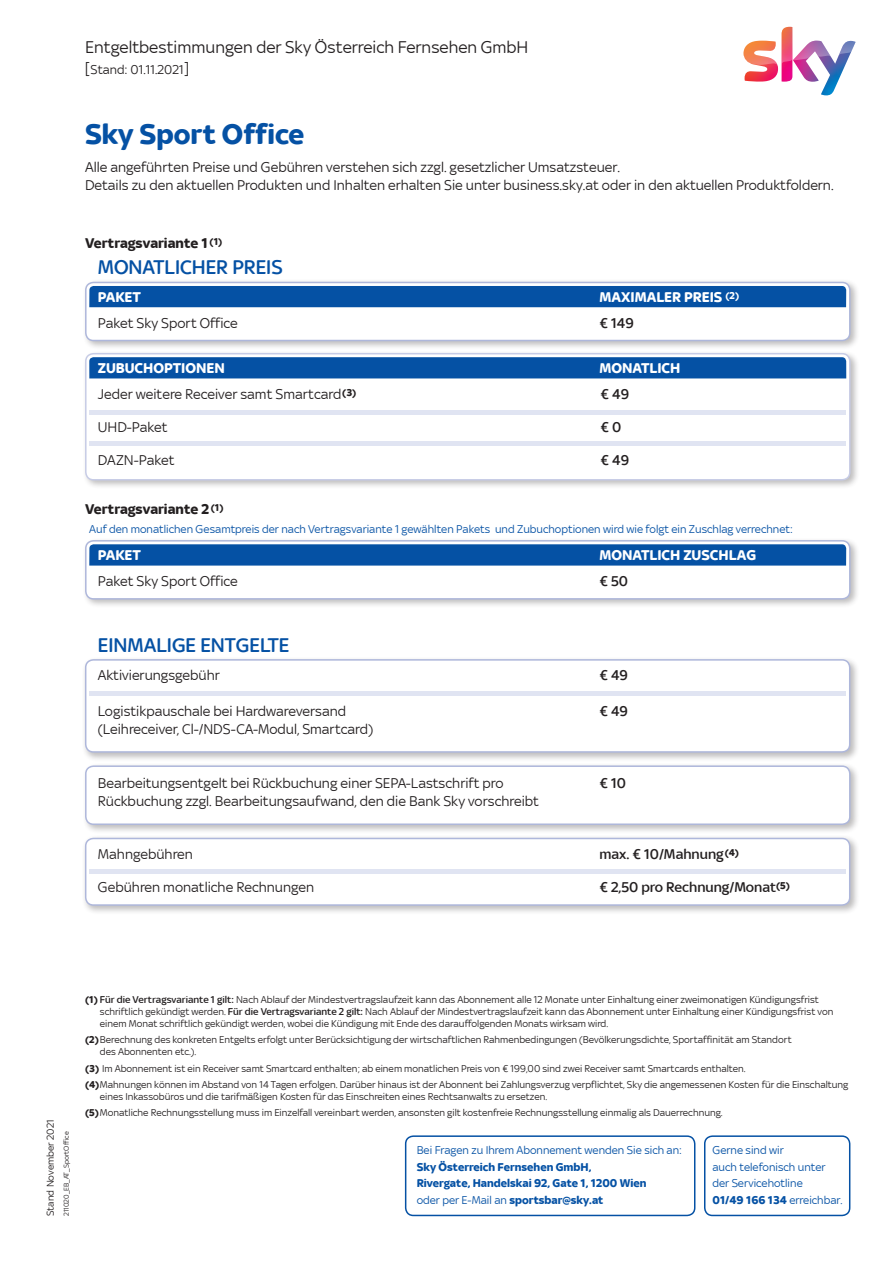
<style>
.page{position:relative;width:893px;height:1263px;background:#fff}
.page>*{position:absolute;margin:0;border:0;box-sizing:border-box;transform-origin:0 0}
.t1{font:700 30px "Sky Text";color:#0551a4}
.t2{font:500 21px "Sky Text";color:#0551a4}
.t3{font:18px "Sky Text";color:#231f20}
.NEU{font:15px "Sky Text";color:#231f20}
.NEU-2{font:500 15px "Sky Text";color:#231f20}
.t4{font:700 15px "Sky Text";color:#fff}
.t5{font:700 15px "Sky Text";color:#231f20}
.t6{font:13.5px "Sky Text";color:#231f20}
.NEU-3{font:12px "Sky Text";color:#0551a4}
.NEU-4{font:700 12px "Sky Text";color:#0551a4}
.Abstand{font:10.5px/12px "Sky Text";color:#231f20}
.Rechtstexte{font:10.5px/12px "Sky Text";color:#231f20}
.t7{font:7.5px "Sky Text";color:#231f20}
.s1{font-size:15px}
.s2{font-weight:700}
.s3{font-weight:500}
.s4{font-weight:400}
</style>
<div class="page">
<img style="left:743px;top:27px;width:113px;height:68px">
<div style="left:82px;top:279px;width:777px;height:71px;background:#231f20;opacity:.3"></div>
<div style="left:86px;top:282px;width:764px;height:58px;background:#fff;border-radius:8px"></div>
<div style="left:85px;top:282px;width:765px;height:59px;border:2px solid #aeb7db;border-radius:8px"></div>
<div style="left:82px;top:537px;width:777px;height:72px;background:#231f20;opacity:.3"></div>
<div style="left:86px;top:541px;width:764px;height:58px;background:#fff;border-radius:8px"></div>
<div style="left:85px;top:540px;width:765px;height:60px;border:2px solid #aeb7db;border-radius:8px"></div>
<div style="left:89px;top:286px;width:757px;height:21px;background:#0551a4"></div>
<svg style="left:89px;top:544px;width:757px;height:22px;background:#0d56a7"></svg>
<div style="left:82px;top:350px;width:777px;height:140px;background:#231f20;opacity:.3"></div>
<div style="left:86px;top:354px;width:764px;height:126px;background:#fff;border-radius:8px"></div>
<div style="left:85px;top:353px;width:765px;height:127px;border:2px solid #c7cce6;border-radius:8px"></div>
<div style="left:89px;top:357px;width:757px;height:21px;background:#0551a4"></div>
<div style="left:82px;top:656px;width:777px;height:106px;background:#231f20;opacity:.3"></div>
<div style="left:86px;top:660px;width:764px;height:92px;background:#fff;border-radius:8px"></div>
<div style="left:85px;top:659px;width:765px;height:94px;border:2px solid #aeb7db;border-radius:8px"></div>
<div style="left:82px;top:762px;width:777px;height:72px;background:#231f20;opacity:.3"></div>
<div style="left:86px;top:766px;width:764px;height:58px;background:#fff;border-radius:8px"></div>
<div style="left:85px;top:765px;width:765px;height:60px;border:2px solid #aeb7db;border-radius:8px"></div>
<div style="left:82px;top:834px;width:777px;height:81px;background:#231f20;opacity:.3"></div>
<div style="left:86px;top:838px;width:764px;height:67px;background:#fff;border-radius:8px"></div>
<div style="left:85px;top:838px;width:765px;height:68px;border:2px solid #aeb7db;border-radius:8px"></div>
<div style="left:405px;top:1135px;width:290px;height:81px;border:2px solid #0551a4;border-radius:8px"></div>
<div style="left:704px;top:1135px;width:146px;height:81px;border:2px solid #0551a4;border-radius:8px"></div>
<div style="left:89px;top:410px;width:757px;height:5px;background:#e0e4f2"></div>
<hr style="left:89px;top:441px;width:757px;height:4px;background:#e0e4f2">
<hr style="left:89px;top:691px;width:757px;height:4px;background:#e0e4f2">
<hr style="left:89px;top:870px;width:757px;height:4px;background:#e0e4f2">
<h3 class="t3" style="left:85px;top:37px;width:445px">Entgeltbestimmungen der Sky Österreich Fernsehen GmbH</h3>
<p class="t6" style="left:85px;top:62px;width:106px"><span class="s1">[</span>Stand: 01.11.2021<span class="s1">]</span></p>
<p class="t1" style="left:85px;top:117px;width:221px">Sky Sport Office</p>
<p class="NEU" style="left:85px;top:159px;width:536px">Alle angeführten Preise und Gebühren verstehen sich zzgl. gesetzlicher Umsatzsteuer.</p>
<p class="NEU" style="left:85px;top:177px;width:750px">Details zu den aktuellen Produkten und Inhalten erhalten Sie unter business.sky.at oder in den aktuellen Produktfoldern.</p>
<p class="t5" style="left:85px;top:235px;width:139px">Vertragsvariante 1<sup>(1)</sup></p>
<p class="t2" style="left:98px;top:255px;width:186px">MONATLICHER PREIS</p>
<p class="t4" style="left:98px;top:288px;width:45px">PAKET</p>
<p class="NEU" style="left:98px;top:315px;width:142px">Paket Sky Sport Office</p>
<p class="t4" style="left:98px;top:359px;width:129px">ZUBUCHOPTIONEN</p>
<p class="NEU" style="left:98px;top:386px;width:260px">Jeder weitere Receiver samt Smartcard<sup>(3)</sup></p>
<p class="NEU" style="left:98px;top:419px;width:71px">UHD-Paket</p>
<p class="NEU" style="left:98px;top:452px;width:78px">DAZN-Paket</p>
<p class="t5" style="left:85px;top:501px;width:140px">Vertragsvariante 2<sup>(1)</sup></p>
<p class="t4" style="left:600px;top:288px;width:141px">MAXIMALER PREIS <sup>(2)</sup></p>
<p class="NEU-2" style="left:600px;top:315px;width:36px">€ 149</p>
<p class="t4" style="left:600px;top:359px;width:82px">MONATLICH</p>
<p class="NEU-2" style="left:601px;top:386px;width:30px">€ 49</p>
<p class="NEU-2" style="left:601px;top:419px;width:22px">€ 0</p>
<p class="NEU-2" style="left:601px;top:452px;width:30px">€ 49</p>
<p class="NEU-3" style="left:89px;top:523px;width:705px">Auf den monatlichen Gesamtpreis der nach Vertragsvariante 1 gewählten Pakets und Zubuchoptionen wird wie folgt ein Zuschlag verrechnet:</p>
<p class="t4" style="left:98px;top:546px;width:45px">PAKET</p>
<p class="t4" style="left:600px;top:546px;width:158px">MONATLICH ZUSCHLAG</p>
<p class="NEU" style="left:98px;top:573px;width:142px">Paket Sky Sport Office</p>
<p class="NEU-2" style="left:600px;top:573px;width:30px">€ 50</p>
<p class="t2" style="left:98px;top:633px;width:193px">EINMALIGE ENTGELTE</p>
<p class="NEU" style="left:98px;top:667px;width:123px">Aktivierungsgebühr</p>
<p class="NEU" style="left:98px;top:703px;width:250px">Logistikpauschale bei Hardwareversand</p>
<p class="NEU" style="left:98px;top:721px;width:277px">(Leihreceiver, Cl-/NDS-CA-Modul, Smartcard)</p>
<p class="NEU-2" style="left:600px;top:667px;width:30px">€ 49</p>
<p class="NEU-2" style="left:600px;top:703px;width:30px">€ 49</p>
<p class="NEU" style="left:98px;top:775px;width:407px">Bearbeitungsentgelt bei Rückbuchung einer SEPA-Lastschrift pro</p>
<p class="NEU" style="left:98px;top:793px;width:443px">Rückbuchung zzgl. Bearbeitungsaufwand, den die Bank Sky vorschreibt</p>
<p class="NEU-2" style="left:600px;top:775px;width:28px">€ 10</p>
<p class="NEU" style="left:98px;top:845px;width:97px">Mahngebühren</p>
<p class="NEU" style="left:98px;top:878px;width:218px">Gebühren monatliche Rechnungen</p>
<p class="NEU-2" style="left:600px;top:845px;width:141px">max. € 10/Mahnung<sup>(4)</sup></p>
<p class="NEU-2" style="left:600px;top:878px;width:192px">€ 2,50 pro Rechnung/Monat<sup>(5)</sup></p>
<p class="Rechtstexte" style="left:44px;top:1216px;width:98px;rotate:-90deg">Stand November 2021</p>
<p class="t7" style="left:62px;top:1216px;width:86px;rotate:-90deg">211020_EB_AT_SportOffice</p>
<p class="Rechtstexte" style="left:100px;top:993px;width:735px;text-indent:-15px"><span class="s2">(1)</span> <span class="s3">Für die Vertragsvariante 1 gilt:</span> Nach Ablauf der Mindestvertragslaufzeit kann das Abonnement alle 12 Monate unter Einhaltung einer zweimonatigen Kündigungsfrist schriftlich gekündigt werden. <span class="s3">Für die Vertragsvariante 2 gilt:</span> Nach Ablauf der Mindestvertragslaufzeit kann das Abonnement unter Einhaltung einer Kündigungsfrist von einem Monat schriftlich gekündigt werden, wobei die Kündigung mit Ende des darauffolgenden Monats wirksam wird.</p>
<p class="Abstand" style="left:100px;top:1034px;width:693px;text-indent:-15px"><span class="s2">(2)</span>Berechnung des konkreten Entgelts erfolgt unter Berücksichtigung der wirtschaftlichen Rahmenbedingungen (Bevölkerungsdichte, Sportaffinität am Standort des Abonnenten etc.).</p>
<p class="Abstand" style="left:85px;top:1062px;width:662px"><span class="s2">(3)</span> Im Abonnement ist ein Receiver samt Smartcard enthalten; ab einem monatlichen Preis von € 199,00 sind zwei Receiver samt Smartcards enthalten.</p>
<p class="Abstand" style="left:100px;top:1078px;width:750px;text-indent:-15px"><span class="s2">(4)</span>Mahnungen können im Abstand von 14 Tagen erfolgen. Darüber hinaus ist der Abonnent bei Zahlungsverzug verpflichtet, Sky die angemessenen Kosten für die Einschaltung eines Inkassobüros und die tarifmäßigen Kosten für das Einschreiten eines Rechtsanwalts zu ersetzen.</p>
<p class="Abstand" style="left:85px;top:1106px;width:639px"><span class="s2">(5)</span>Monatliche Rechnungsstellung muss im Einzelfall vereinbart werden, ansonsten gilt kostenfreie Rechnungsstellung einmalig als Dauerrechnung.</p>
<p class="NEU-3" style="left:417px;top:1144px;width:267px">Bei Fragen zu Ihrem Abonnement wenden Sie sich an:</p>
<p class="NEU-4" style="left:417px;top:1160px;width:176px">Sky Österreich Fernsehen GmbH,</p>
<p class="NEU-4" style="left:417px;top:1176px;width:231px">Rivergate, Handelskai 92, Gate 1, 1200 Wien</p>
<p class="NEU-4" style="left:417px;top:1193px;width:188px"><span class="s4">oder per E-Mail an</span> sportsbar@sky.at</p>
<p class="NEU-3" style="left:712px;top:1144px;width:73px">Gerne sind wir</p>
<p class="NEU-3" style="left:712px;top:1160px;width:115px">auch telefonisch unter</p>
<p class="NEU-3" style="left:712px;top:1177px;width:92px">der Servicehotline</p>
<p class="NEU-4" style="left:712px;top:1193px;width:132px">01/49 166 134 <span class="s4">erreichbar.</span></p>
</div>
